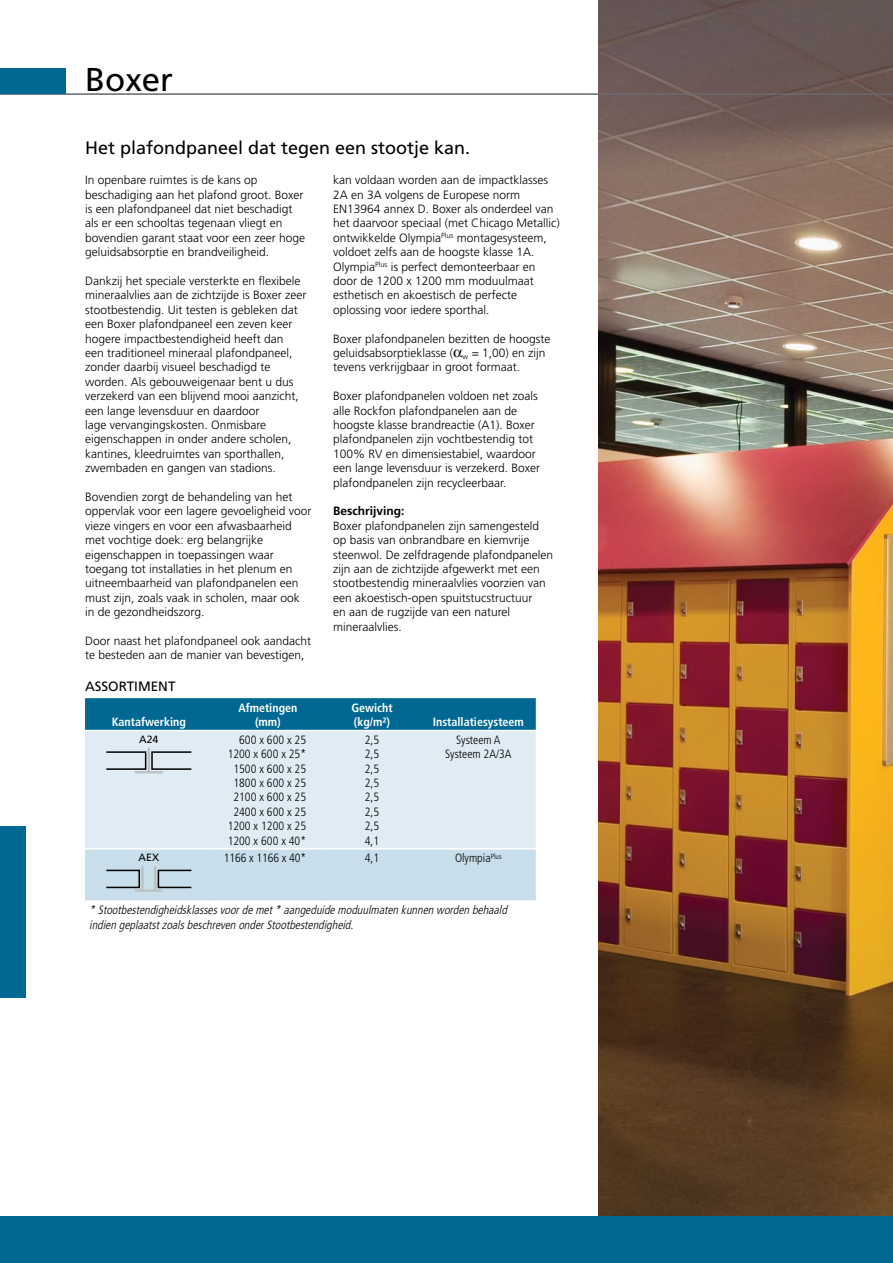
<style>
.page{position:relative;width:893px;height:1263px;background:#fff}
.page>*{position:absolute;margin:0;border:0;box-sizing:border-box;transform-origin:0 0}
.t1{font:33px "Frutiger";color:#000}
.t2{font:18px "Frutiger";color:#000}
.t3{font:13.5px "Frutiger";color:#000}
.t4{font:300 12px/14.4px "Frutiger";color:#000}
.t5{font:300 condensed 12px/14.4px "Frutiger";color:#000;text-align:right}
.t6{font:italic 300 condensed 12px/14.4px "Frutiger";color:#000}
.t7{font:700 condensed 12px/14.4px "Frutiger";color:#fff;text-align:center}
.t8{font:700 12px "Frutiger";color:#000}
.t9{font:10.5px "Frutiger";color:#000}
</style>
<div class="page">
<div style="left:0;top:826px;width:26px;height:172px;background:#006892"></div>
<img style="left:598px;top:0;width:295px;height:1216px">
<hr style="left:0;top:94px;width:893px;height:1px;background:#6c6f75">
<div style="left:85px;top:731px;width:451px;height:117px;background:#e0ecf4"></div>
<svg style="left:85px;top:698px;width:451px;height:33px;background:#0a6e96"></svg>
<div style="left:85px;top:849px;width:451px;height:52px;background:#c9deeb"></div>
<div style="left:151px;top:751px;width:41px;height:19px;border:2px solid #000"></div>
<div style="left:106px;top:751px;width:40px;height:19px;border:2px solid #000"></div>
<hr style="left:136px;top:771px;width:26px;height:2px;background:#bcbec0">
<hr style="left:148px;top:748px;width:2px;height:24px;background:#bcbec0">
<div style="left:158px;top:870px;width:34px;height:18px;border:2px solid #000"></div>
<div style="left:106px;top:870px;width:34px;height:18px;border:2px solid #000"></div>
<hr style="left:136px;top:889px;width:26px;height:3px;background:#bcbec0">
<hr style="left:154px;top:866px;width:2px;height:25px;background:#bcbec0">
<hr style="left:141px;top:866px;width:3px;height:25px;background:#bcbec0">
<div style="left:0;top:1216px;width:893px;height:47px;background:#006892"></div>
<div style="left:0;top:68px;width:66px;height:26px;background:#006892"></div>
<h1 class="t1" style="left:85px;top:61px;width:90px">Boxer</h1>
<h2 class="t2" style="left:85px;top:137px;width:387px">Het plafondpaneel dat tegen een stootje kan.</h2>
<p class="t4" style="left:85px;top:173px;width:222px">In openbare ruimtes is de kans op beschadiging aan het plafond groot. Boxer is een plafondpaneel dat niet beschadigt als er een schooltas tegenaan vliegt en bovendien garant staat voor een zeer hoge geluidsabsorptie en brandveiligheid.</p>
<p class="t4" style="left:85px;top:274px;width:223px">Dankzij het speciale versterkte en flexibele mineraalvlies aan de zichtzijde is Boxer zeer stootbestendig. Uit testen is gebleken dat een Boxer plafondpaneel een zeven keer hogere impactbestendigheid heeft dan<br>een traditioneel mineraal plafondpaneel, zonder daarbij visueel beschadigd te worden. Als gebouweigenaar bent u dus verzekerd van een blijvend mooi aanzicht, een lange levensduur en daardoor<br>lage vervangingskosten. Onmisbare eigenschappen in onder andere scholen, kantines, kleedruimtes van sporthallen, zwembaden en gangen van stadions.</p>
<p class="t4" style="left:85px;top:490px;width:228px">Bovendien zorgt de behandeling van het oppervlak voor een lagere gevoeligheid voor vieze vingers en voor een afwasbaarheid met vochtige doek: erg belangrijke eigenschappen in toepassingen waar toegang tot installaties in het plenum en uitneembaarheid van plafondpanelen een must zijn, zoals vaak in scholen, maar ook in de gezondheidszorg.</p>
<p class="t4" style="left:85px;top:634px;width:228px">Door naast het plafondpaneel ook aandacht te besteden aan de manier van bevestigen,</p>
<p class="t4" style="left:333px;top:173px;width:228px">kan voldaan worden aan de impactklasses 2A en 3A volgens de Europese norm EN13964 annex D. Boxer als onderdeel van het daarvoor speciaal (met Chicago Metallic) ontwikkelde Olympia<sup>Plus</sup> montagesysteem, voldoet zelfs aan de hoogste klasse 1A.<br>Olympia<sup>Plus</sup> is perfect demonteerbaar en door de 1200 x 1200 mm moduulmaat esthetisch en akoestisch de perfecte oplossing voor iedere sporthal.</p>
<p class="t4" style="left:333px;top:331px;width:219px">Boxer plafondpanelen bezitten de hoogste geluidsabsorptieklasse ( <sub>w</sub> = 1,00) en zijn tevens verkrijgbaar in groot formaat.</p>
<p class="t4" style="left:333px;top:389px;width:209px">Boxer plafondpanelen voldoen net zoals alle Rockfon plafondpanelen aan de hoogste klasse brandreactie (A1). Boxer plafondpanelen zijn vochtbestendig tot 100% RV en dimensiestabiel, waardoor een lange levensduur is verzekerd. Boxer plafondpanelen zijn recycleerbaar.</p>
<p class="t8" style="left:333px;top:504px;width:73px">Beschrijving:</p>
<p class="t4" style="left:333px;top:519px;width:222px">Boxer plafondpanelen zijn samengesteld op basis van onbrandbare en kiemvrije steenwol. De zelfdragende plafondpanelen zijn aan de zichtzijde afgewerkt met een stootbestendig mineraalvlies voorzien van een akoestisch-open spuitstucstructuur<br>en aan de rugzijde van een naturel mineraalvlies.</p>
<p class="t3" style="left:85px;top:679px;width:92px">assortIm ent</p>
<p class="t7" style="left:112px;top:715px;width:76px">Kantafwerking</p>
<p class="t7" style="left:238px;top:700px;width:60px">Afmetingen (mm)</p>
<p class="t7" style="left:351px;top:700px;width:43px;text-align:left">Gewicht (kg/m²)</p>
<p class="t7" style="left:433px;top:715px;width:93px">Installatiesysteem</p>
<p class="t9" style="left:139px;top:733px;width:21px">A24</p>
<p class="t5" style="left:228px;top:733px;width:80px">600 x 600 x 25<br>1200 x 600 x 25*<br>1500 x 600 x 25<br>1800 x 600 x 25<br>2100 x 600 x 25<br>2400 x 600 x 25<br>1200 x 1200 x 25<br>1200 x 600 x 40*</p>
<p class="t5" style="left:365px;top:733px;width:16px;text-align:justify">2,5<br>2,5<br>2,5<br>2,5<br>2,5<br>2,5<br>2,5<br>4,1</p>
<p class="t5" style="left:445px;top:733px;width:68px;text-align:center">Systeem A<br>Systeem 2A/3A</p>
<p class="t9" style="left:139px;top:851px;width:22px">AEX</p>
<p class="t5" style="left:224px;top:851px;width:84px">1166 x 1166 x 40*</p>
<p class="t5" style="left:365px;top:851px;width:16px">4,1</p>
<p class="t5" style="left:455px;top:851px;width:48px">Olympia<sup>Plus</sup></p>
<p class="t6" style="left:89px;top:903px;width:422px">* Stootbestendigheidsklassesvoordemet* aangeduidemoduulmaten kunnen worden behaald indien geplaatstzoalsbeschreven onderStootbestendigheid.</p>
</div>
